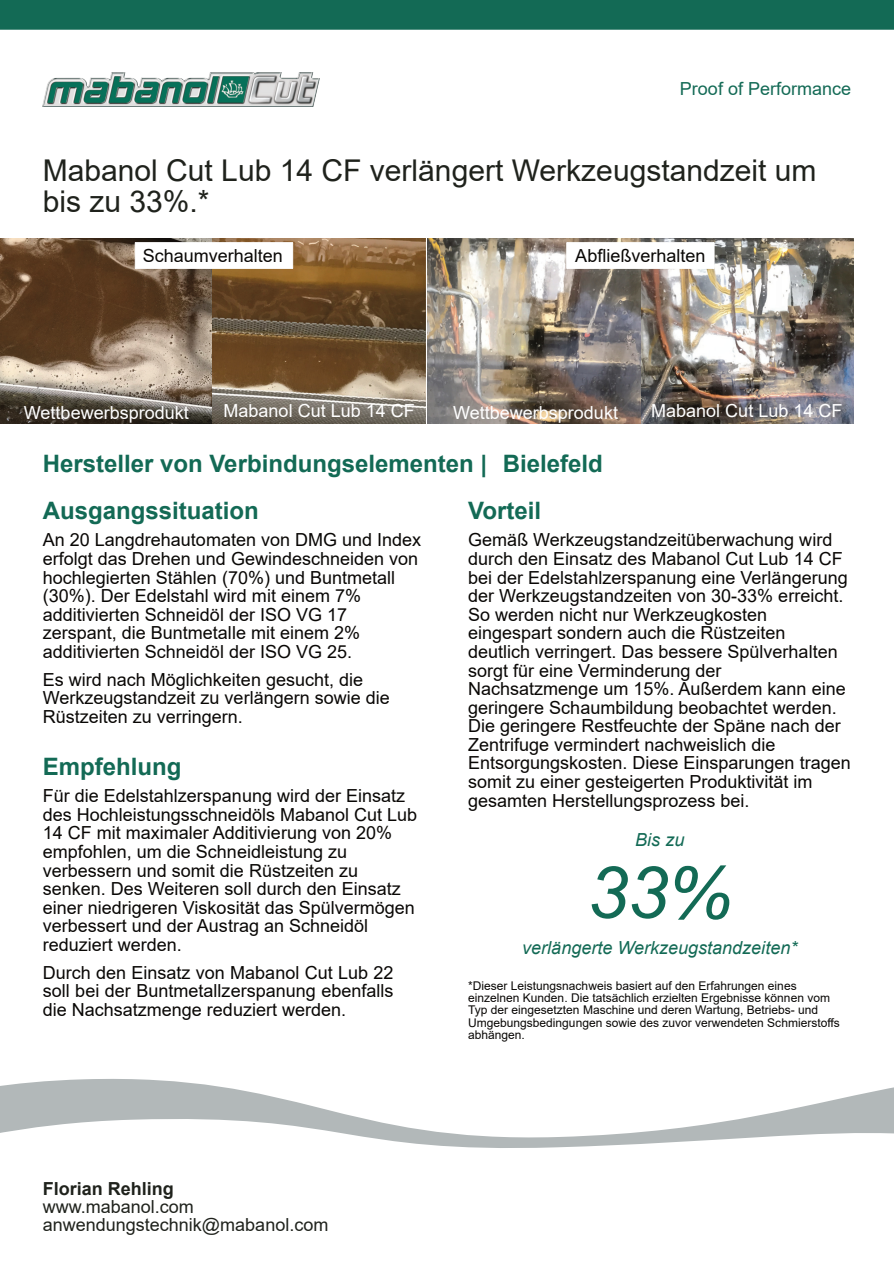
<style>
.page{position:relative;width:894px;height:1263px;background:#fff}
.page>*{position:absolute;margin:0;border:0;box-sizing:border-box;transform-origin:0 0}
.t1{font:italic 72px "Arial";color:#136a55}
.t2{font:30px/31px "Arial";color:#1f221c}
.t3{font:700 24px/46.8px "Arial";color:#136a55}
.t4{font:18px/18.6px "Arial";color:#090705}
.t5{font:18px "Arial";color:#fff}
.t6{font:18px/18px "Arial";color:#1f221c}
.t7{font:italic 18px "Arial";color:#136a55}
.t8{font:18px "Arial";color:#136a55}
.t9{font:700 18px "Arial";color:#1f221c}
.t10{font:12px/12.5px "Arial";color:#090705}
</style>
<div class="page">
<svg style="left:0;top:1079px;width:893px;height:69px"></svg>
<img style="left:43px;top:72px;width:276px;height:35px">
<div style="left:0;top:0;width:893px;height:29px;background:#136a55"></div>
<img style="left:0;top:238px;width:425px;height:186px">
<img style="left:427px;top:238px;width:425px;height:186px">
<div style="left:135px;top:242px;width:158px;height:27px;background:#fff;border:1px solid #fff"></div>
<div style="left:566px;top:242px;width:148px;height:27px;background:#fff;border:1px solid #fff"></div>
<p class="t8" style="left:679px;top:81px;width:173px">Proof of Performance</p>
<h2 class="t2" style="left:43px;top:157px;width:775px">Mabanol Cut Lub 14 CF verlängert Werkzeugstandzeit um bis zu 33%.*</h2>
<p class="t4" style="left:143px;top:248px;width:142px">Schaumverhalten</p>
<p class="t4" style="left:575px;top:248px;width:132px">Abfließverhalten</p>
<p class="t5" style="left:24px;top:406px;width:166px">Wettbewerbsprodukt</p>
<p class="t5" style="left:223px;top:404px;width:193px">Mabanol Cut Lub 14 CF</p>
<p class="t5" style="left:453px;top:406px;width:166px">Wettbewerbsprodukt</p>
<p class="t5" style="left:651px;top:404px;width:193px">Mabanol Cut Lub 14 CF</p>
<h3 class="t3" style="left:43px;top:442px;width:561px">Hersteller von Verbindungselementen | Bielefeld<br>Ausgangssituation</h3>
<p class="t4" style="left:43px;top:532px;width:380px">An 20 Langdrehautomaten von DMG und Index erfolgt das Drehen und Gewindeschneiden von hochlegierten Stählen (70%) und Buntmetall (30%). Der Edelstahl wird mit einem 7% additivierten Schneidöl der ISO VG 17 zerspant, die Buntmetalle mit einem 2% additivierten Schneidöl der ISO VG 25.</p>
<p class="t4" style="left:43px;top:671px;width:348px">Es wird nach Möglichkeiten gesucht, die<br>Werkzeugstandzeit zu verlängern sowie die<br>Rüstzeiten zu verringern.</p>
<h3 class="t3" style="left:43px;top:745px;width:140px">Empfehlung</h3>
<p class="t4" style="left:43px;top:788px;width:376px">Für die Edelstahlzerspanung wird der Einsatz des Hochleistungsschneidöls Mabanol Cut Lub 14 CF mit maximaler Additivierung von 20% empfohlen, um die Schneidleistung zu verbessern und somit die Rüstzeiten zu senken. Des Weiteren soll durch den Einsatz einer niedrigeren Viskosität das Spülvermögen verbessert und der Austrag an Schneidöl reduziert werden.</p>
<p class="t4" style="left:43px;top:964px;width:352px;text-align:justify">Durch den Einsatz von Mabanol Cut Lub 22 soll bei der Buntmetallzerspanung ebenfalls die Nachsatzmenge reduziert werden.</p>
<h3 class="t3" style="left:468px;top:489px;width:74px">Vorteil</h3>
<p class="t4" style="left:468px;top:532px;width:384px">Gemäß Werkzeugstandzeitüberwachung wird durch den Einsatz des Mabanol Cut Lub 14 CF bei der Edelstahlzerspanung eine Verlängerung der Werkzeugstandzeiten von 30-33% erreicht.<br>So werden nicht nur Werkzeugkosten eingespart sondern auch die Rüstzeiten deutlich verringert. Das bessere Spülverhalten sorgt für eine Verminderung der Nachsatzmenge um 15%. Außerdem kann eine geringere Schaumbildung beobachtet werden.<br>Die geringere Restfeuchte der Späne nach der Zentrifuge vermindert nachweislich die Entsorgungskosten. Diese Einsparungen tragen somit zu einer gesteigerten Produktivität im gesamten Herstellungsprozess bei.</p>
<p class="t7" style="left:635px;top:833px;width:51px">Bis zu</p>
<h1 class="t1" style="left:587px;top:865px;width:146px">33%</h1>
<p class="t7" style="left:522px;top:941px;width:276px">verlängerte Werkzeugstandzeiten*</p>
<p class="t10" style="left:468px;top:980px;width:373px">*Dieser Leistungsnachweis basiert auf den Erfahrungen eines einzelnen Kunden. Die tatsächlich erzielten Ergebnisse können vom Typ der eingesetzten Maschine und deren Wartung, Betriebs- und Umgebungsbedingungen sowie des zuvor verwendeten Schmierstoffs abhängen.</p>
<p class="t9" style="left:43px;top:1182px;width:133px">Florian Rehling</p>
<p class="t6" style="left:43px;top:1199px;width:287px">www.mabanol.com anwendungstechnik@mabanol.com</p>
</div>
